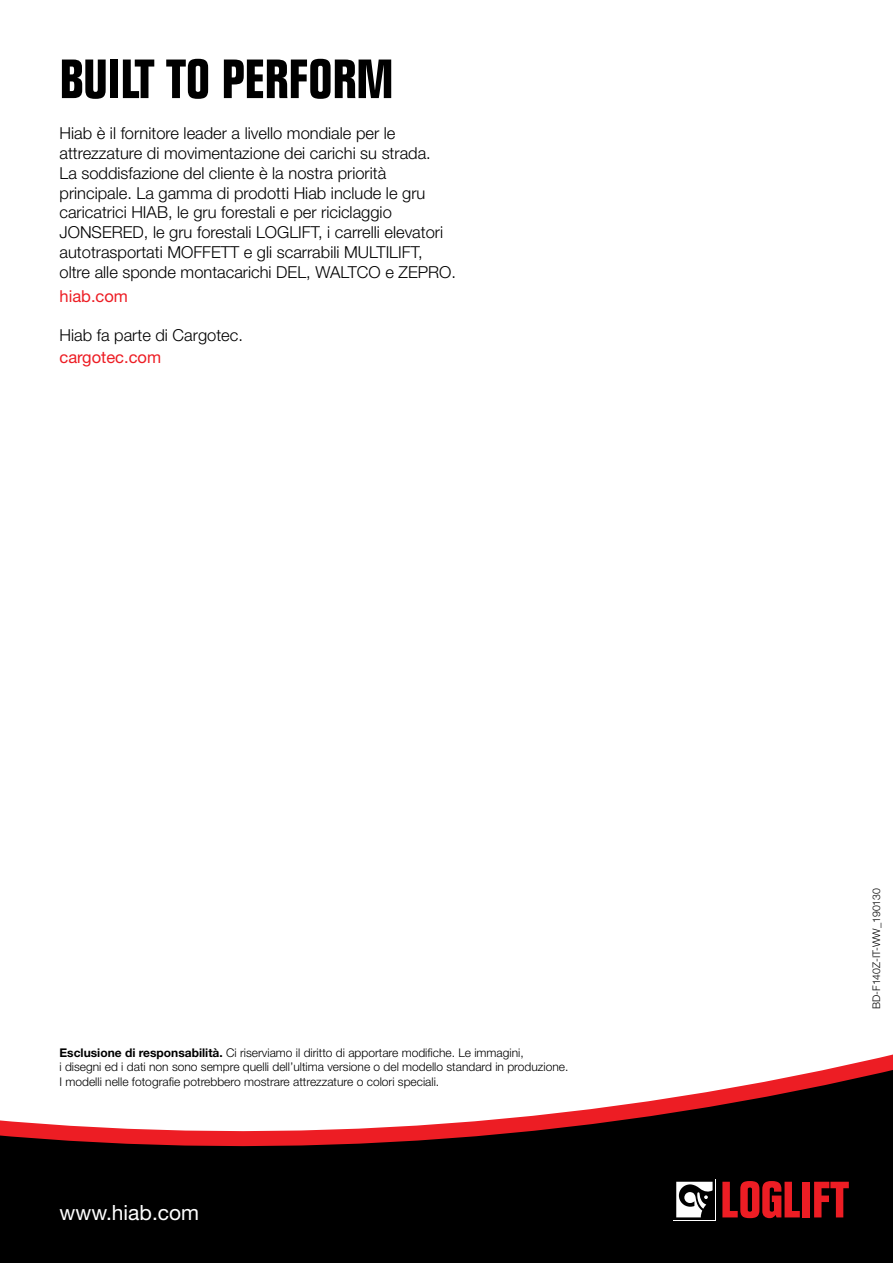
<style>
.page{position:relative;width:893px;height:1263px;background:#fff}
.page>*{position:absolute;margin:0;border:0;box-sizing:border-box;transform-origin:0 0}
.t1{font:700 condensed 54px "Folio Std";color:#000}
.t2{font:21px "Helvetica Neue LT Std";color:#fff}
.t3{font:300 16.5px/19.8px "Helvetica Neue LT Std";color:#000}
.t4{font:16.5px "Helvetica Neue LT Std";color:#ed1d24}
.t5{font:300 12px/14.7px "Helvetica Neue LT Std";color:#000}
.t6{font:300 10.5px "Helvetica Neue LT Std";color:#000}
.s1{font-weight:700}
</style>
<div class="page">
<div style="left:0;top:1147px;width:893px;height:116px;background:#000"></div>
<svg style="left:0;top:1054px;width:893px;height:93px"></svg>
<svg style="left:673px;top:1179px;width:43px;height:41px"></svg>
<svg style="left:674px;top:1179px;width:41px;height:41px"></svg>
<svg style="left:676px;top:1182px;width:37px;height:35px"></svg>
<svg style="left:722px;top:1181px;width:78px;height:37px"></svg>
<div style="left:802px;top:1182px;width:8px;height:35px;background:#ed1d24"></div>
<svg style="left:814px;top:1182px;width:35px;height:35px"></svg>
<h1 class="t1" style="left:60px;top:49px;width:335px">BUILT TO PERFORM</h1>
<p class="t3" style="left:60px;top:123px;width:398px">Hiab è il fornitore leader a livello mondiale per le attrezzature di movimentazione dei carichi su strada.<br>La soddisfazione del cliente è la nostra priorità principale. La gamma di prodotti Hiab include le gru caricatrici HIAB, le gru forestali e per riciclaggio JONSERED, le gru forestali LOGLIFT, i carrelli elevatori autotrasportati MOFFETT e gli scarrabili MULTILIFT, oltre alle sponde montacarichi DEL, WALTCO e ZEPRO.</p>
<p class="t4" style="left:60px;top:286px;width:70px">hiab.com</p>
<p class="t3" style="left:60px;top:325px;width:185px">Hiab fa parte di Cargotec.</p>
<p class="t4" style="left:60px;top:347px;width:103px">cargotec.com</p>
<p class="t5" style="left:60px;top:1045px;width:510px"><span class="s1">Esclusione di responsabilità.</span> Ci riserviamo il diritto di apportare modifiche. Le immagini,<br>i disegni ed i dati non sono sempre quelli dell’ultima versione o del modello standard in produzione.<br>I modelli nelle fotografie potrebbero mostrare attrezzature o colori speciali.</p>
<p class="t2" style="left:60px;top:1200px;width:141px">www.hiab.com</p>
<p class="t6" style="left:870px;top:1009px;width:123px;rotate:-90deg">BD-F140Z-IT-WW_190130</p>
</div>
